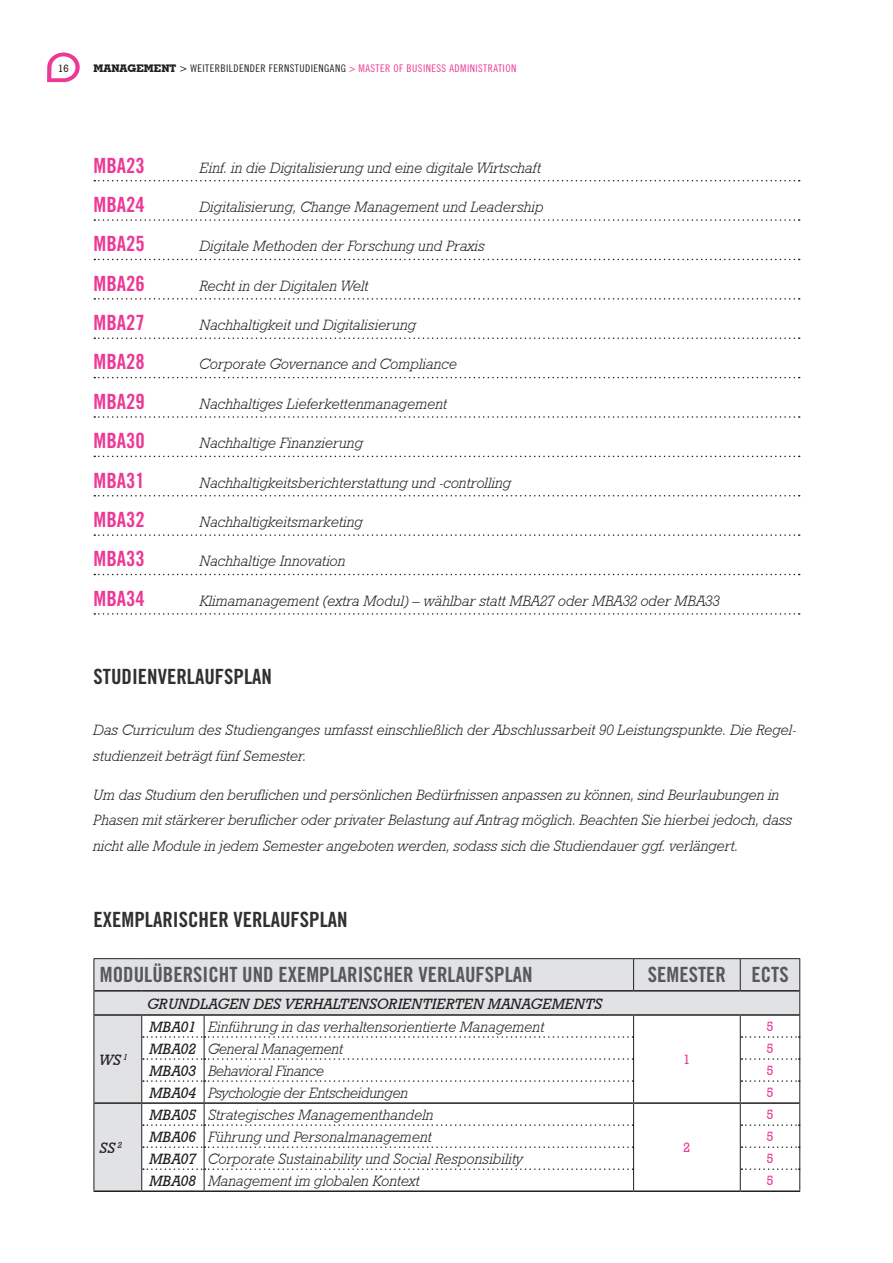
<style>
.page{position:relative;width:893px;height:1263px;background:#fff}
.page>*{position:absolute;margin:0;border:0;box-sizing:border-box;transform-origin:0 0}
.t1{font:21px "Trade Gothic LT Std Bd Cn 20";color:#ed3896}
.t2{font:21px "Trade Gothic LT Std Bd Cn 20";color:#57585a}
.t3{font:21px "Trade Gothic LT Std Bd Cn 20";color:#312f30}
.t4{font:15px/25.5px "Geometric Slab 712 BT Light Italic A";color:#231f20}
.t5{font:15px "Geometric Slab 712 BT Light Italic A";letter-spacing:-.02em;color:#231f20}
.t6{font:15px "Geometric Slab 712 BT Medium Ital A";color:#231f20}
.t7{font:13.5px "Geometric Slab 712 BT Medium A";color:#ed3896}
.t8{font:10.5px "Trade Gothic LT Std Cn 18";letter-spacing:.04em;color:#ed3896}
.t9{font:10.5px "Geometric Slab 712 BT Medium A";color:#231f20}
.s1{font-family:"Geometric Slab 703 BT Xtra";font-weight:700;color:#231f20}
.s2{font-family:"Geometric Slab 712 BT Medium Ital A";color:#231f20}
.s3{color:#231f20}
.s4{font-family:"Geometric Slab 712 BT Medium Ital A"}
</style>
<div class="page">
<svg style="left:47px;top:53px;width:33px;height:29px"></svg>
<svg style="left:94px;top:180px;width:706px;height:1px"></svg>
<svg style="left:94px;top:219px;width:706px;height:2px"></svg>
<svg style="left:94px;top:259px;width:706px;height:1px"></svg>
<svg style="left:94px;top:298px;width:706px;height:2px"></svg>
<svg style="left:94px;top:337px;width:706px;height:2px"></svg>
<svg style="left:94px;top:377px;width:706px;height:1px"></svg>
<svg style="left:94px;top:416px;width:706px;height:2px"></svg>
<svg style="left:94px;top:456px;width:706px;height:1px"></svg>
<svg style="left:94px;top:495px;width:706px;height:1px"></svg>
<svg style="left:94px;top:534px;width:706px;height:2px"></svg>
<svg style="left:94px;top:574px;width:706px;height:1px"></svg>
<svg style="left:94px;top:613px;width:706px;height:2px"></svg>
<div style="left:95px;top:959px;width:704px;height:231px;background:#e1e2e4"></div>
<hr style="left:94px;top:959px;width:1px;height:32px;background:#231f20">
<hr style="left:94px;top:958px;width:48px;height:1px;background:#231f20">
<hr style="left:142px;top:958px;width:62px;height:1px;background:#231f20">
<hr style="left:204px;top:958px;width:430px;height:1px;background:#231f20">
<hr style="left:634px;top:958px;width:106px;height:1px;background:#231f20">
<hr style="left:740px;top:958px;width:60px;height:1px;background:#231f20">
<hr style="left:633px;top:959px;width:1px;height:31px;background:#231f20">
<hr style="left:740px;top:959px;width:1px;height:31px;background:#231f20">
<hr style="left:799px;top:959px;width:1px;height:32px;background:#231f20">
<hr style="left:94px;top:1102px;width:48px;height:2px;background:#231f20">
<hr style="left:94px;top:990px;width:48px;height:1px;background:#231f20">
<hr style="left:142px;top:990px;width:62px;height:1px;background:#231f20">
<hr style="left:204px;top:990px;width:430px;height:1px;background:#231f20">
<hr style="left:634px;top:990px;width:106px;height:1px;background:#231f20">
<hr style="left:740px;top:990px;width:59px;height:1px;background:#231f20">
<hr style="left:94px;top:1014px;width:48px;height:2px;background:#231f20">
<hr style="left:94px;top:1190px;width:48px;height:2px;background:#231f20">
<hr style="left:142px;top:1190px;width:62px;height:2px;background:#231f20">
<hr style="left:204px;top:1190px;width:430px;height:2px;background:#231f20">
<hr style="left:634px;top:1190px;width:106px;height:2px;background:#231f20">
<hr style="left:740px;top:1190px;width:60px;height:2px;background:#231f20">
<svg style="left:94px;top:991px;width:1px;height:199px"></svg>
<svg style="left:141px;top:991px;width:659px;height:200px"></svg>
<p class="t9" style="left:58px;top:62px;width:12px">16</p>
<p class="t8" style="left:94px;top:62px;width:424px"><span class="s1">MANAGEMENT</span> <span class="s2">&gt;</span> <span class="s3">WEITERBILDENDER FERNSTUDIENGANG</span> &gt; MASTER OF BUSINESS ADMINISTRATION</p>
<h1 class="t1" style="left:94px;top:152px;width:53px">MBA23</h1>
<p class="t4" style="left:200px;top:154px;width:343px">Einf. in die Digitalisierung und eine digitale Wirtschaft</p>
<h1 class="t1" style="left:94px;top:192px;width:53px">MBA24</h1>
<p class="t4" style="left:200px;top:194px;width:346px">Digitalisierung, Change Management und Leadership</p>
<h1 class="t1" style="left:94px;top:231px;width:53px">MBA25</h1>
<p class="t4" style="left:200px;top:233px;width:287px">Digitale Methoden der Forschung und Praxis</p>
<h1 class="t1" style="left:94px;top:270px;width:53px">MBA26</h1>
<p class="t4" style="left:200px;top:272px;width:171px">Recht in der Digitalen Welt</p>
<h1 class="t1" style="left:94px;top:310px;width:53px">MBA27</h1>
<p class="t4" style="left:200px;top:312px;width:218px">Nachhaltigkeit und Digitalisierung</p>
<h1 class="t1" style="left:94px;top:349px;width:53px">MBA28</h1>
<p class="t4" style="left:200px;top:351px;width:259px">Corporate Governance and Compliance</p>
<h1 class="t1" style="left:94px;top:389px;width:53px">MBA29</h1>
<p class="t4" style="left:200px;top:391px;width:249px">Nachhaltiges Lieferkettenmanagement</p>
<h1 class="t1" style="left:94px;top:428px;width:53px">MBA30</h1>
<p class="t4" style="left:200px;top:430px;width:165px">Nachhaltige Finanzierung</p>
<h1 class="t1" style="left:94px;top:467px;width:53px">MBA31</h1>
<p class="t4" style="left:200px;top:469px;width:313px">Nachhaltigkeitsberichterstattung und -controlling</p>
<h1 class="t1" style="left:94px;top:507px;width:53px">MBA32</h1>
<p class="t4" style="left:200px;top:509px;width:165px">Nachhaltigkeitsmarketing</p>
<h1 class="t1" style="left:94px;top:546px;width:53px">MBA33</h1>
<p class="t4" style="left:200px;top:548px;width:148px">Nachhaltige Innovation</p>
<h1 class="t1" style="left:94px;top:585px;width:53px">MBA34</h1>
<p class="t4" style="left:200px;top:587px;width:522px">Klimamanagement (extra Modul) – wählbar statt MBA27 oder MBA32 oder MBA33</p>
<h1 class="t3" style="left:94px;top:664px;width:180px">STUDIENVERLAUFSPLAN</h1>
<p class="t4" style="left:94px;top:717px;width:705px">Das Curriculum des Studienganges umfasst einschließlich der Abschlussarbeit 90 Leistungspunkte. Die Regel&shy;studienzeit beträgt fünf Semester.</p>
<p class="t4" style="left:94px;top:781px;width:701px">Um das Studium den beruflichen und persönlichen Bedürfnissen anpassen zu können, sind Beurlaubungen in<br>Phasen mit stärkerer beruflicher oder privater Belastung auf Antrag möglich. Beachten Sie hierbei jedoch, dass nicht alle Module in jedem Semester angeboten werden, sodass sich die Studiendauer ggf. verlängert.</p>
<h1 class="t3" style="left:94px;top:906px;width:256px">EXEMPLARISCHER VERLAUFSPLAN</h1>
<h1 class="t2" style="left:100px;top:962px;width:434px">MODULÜBERSICHT UND EXEMPLARISCHER VERLAUFSPLAN</h1>
<h1 class="t2" style="left:648px;top:962px;width:142px">SEMESTER ECTS</h1>
<p class="t6" style="left:148px;top:994px;width:457px">GRUNDLAGEN DES VERHALTENSORIENTIERTEN MANAGEMENTS</p>
<p class="t6" style="left:100px;top:1050px;width:30px">WS<sup>1</sup></p>
<p class="t6" style="left:100px;top:1138px;width:24px">SS<sup>2</sup></p>
<p class="t4" style="left:150px;top:1013px;width:397px"><span class="s4">MBA01</span> Einführung in das verhaltensorientierte Management</p>
<p class="t7" style="left:767px;top:1018px;width:8px">5</p>
<p class="t5" style="left:150px;top:1039px;width:195px"><span class="s4">MBA02</span> General Management</p>
<p class="t7" style="left:767px;top:1040px;width:8px">5</p>
<p class="t5" style="left:150px;top:1061px;width:176px"><span class="s4">MBA03</span> Behavioral Finance</p>
<p class="t7" style="left:767px;top:1062px;width:8px">5</p>
<p class="t5" style="left:150px;top:1083px;width:260px"><span class="s4">MBA04</span> Psychologie der Entscheidungen</p>
<p class="t7" style="left:767px;top:1084px;width:8px">5</p>
<p class="t7" style="left:684px;top:1051px;width:8px">1</p>
<p class="t4" style="left:150px;top:1101px;width:286px"><span class="s4">MBA05</span> Strategisches Managementhandeln</p>
<p class="t7" style="left:767px;top:1106px;width:8px">5</p>
<p class="t4" style="left:150px;top:1124px;width:284px"><span class="s4">MBA06</span> Führung und Personalmanagement</p>
<p class="t7" style="left:767px;top:1128px;width:8px">5</p>
<p class="t4" style="left:150px;top:1146px;width:375px"><span class="s4">MBA07</span> Corporate Sustainability und Social Responsibility</p>
<p class="t7" style="left:767px;top:1150px;width:8px">5</p>
<p class="t4" style="left:150px;top:1168px;width:272px"><span class="s4">MBA08</span> Management im globalen Kontext</p>
<p class="t7" style="left:767px;top:1172px;width:8px">5</p>
<p class="t7" style="left:684px;top:1139px;width:8px">2</p>
</div>
